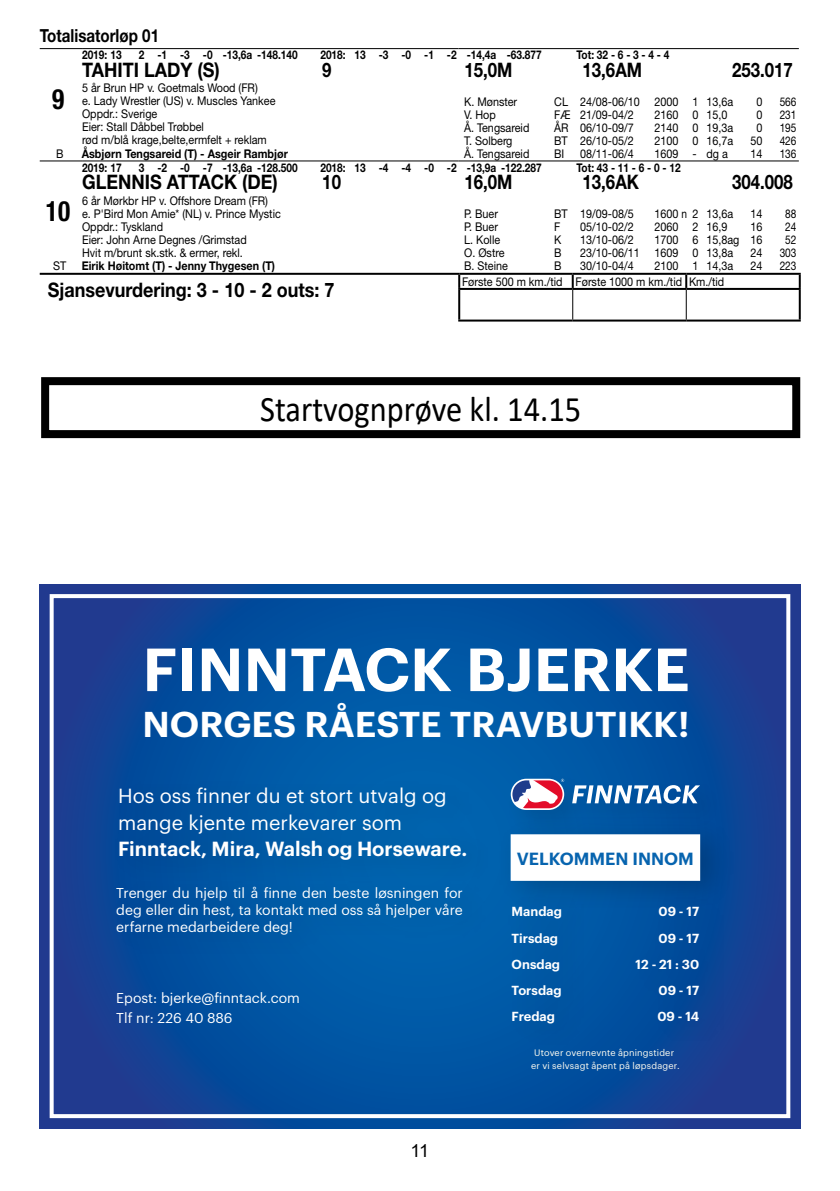
<style>
.page{position:relative;width:840px;height:1191px;background:#fff}
.page>*{position:absolute;margin:0;border:0;box-sizing:border-box;transform-origin:0 0}
.t1{font:600 59.4px "Graphik";color:#fff}
.t2{font:36px "Calibri";color:#000;scale:.9 1}
.t3{font:600 35.2px "Graphik";color:#fff}
.t4{font:700 condensed 28px "Helvetica Neue";color:#000;scale:.9 1}
.t5{font:700 20px "Helvetica Neue";color:#000;scale:.9 1}
.t6{font:20px/26.4px "Graphik";color:#fff}
.t7{font:700 20px "Helvetica Neue";color:#000;scale:.84 1}
.t8{font:600 20px "Graphik";color:#fff}
.t9{font:700 18px "Helvetica Neue";color:#000;scale:.84 1}
.t10{font:18px "Arial";color:#000}
.t11{font:600 17.2px "Graphik";color:#0764af}
.t12{font:14px/16.8px "Graphik";color:#fff;text-align:justify}
.t13{font:600 12.8px "Graphik";color:#fff}
.t14{font:12px/13px "Helvetica Neue";color:#000;scale:.9 1}
.t15{font:700 12px "Helvetica Neue";color:#000;scale:.84 1}
.t16{font:700 12px "Helvetica Neue";color:#000;scale:.9 1}
.t17{font:12px "Helvetica Neue";color:#000;scale:.84 1}
.t18{font:9.2px/13.2px "Graphik";letter-spacing:.02em;color:#fffdf1;text-align:center}
</style>
<div class="page">
<hr style="left:40px;top:48px;width:42px;height:1px;background:#000">
<hr style="left:82px;top:48px;width:376px;height:1px;background:#000">
<hr style="left:458px;top:48px;width:340px;height:1px;background:#000">
<hr style="left:40px;top:160px;width:42px;height:1px;background:#000">
<hr style="left:82px;top:160px;width:376px;height:1px;background:#000">
<hr style="left:458px;top:160px;width:340px;height:1px;background:#000">
<hr style="left:40px;top:273px;width:419px;height:2px;background:#000">
<hr style="left:459px;top:273px;width:113px;height:2px;background:#000">
<svg style="left:458px;top:275px;width:2px;height:13px"></svg>
<hr style="left:572px;top:273px;width:113px;height:2px;background:#000">
<hr style="left:685px;top:273px;width:115px;height:2px;background:#000">
<svg style="left:798px;top:275px;width:2px;height:13px"></svg>
<hr style="left:458px;top:288px;width:114px;height:2px;background:#000">
<hr style="left:458px;top:290px;width:2px;height:29px;background:#000">
<hr style="left:458px;top:319px;width:114px;height:2px;background:#000">
<hr style="left:572px;top:288px;width:113px;height:2px;background:#000">
<hr style="left:572px;top:319px;width:113px;height:2px;background:#000">
<svg style="left:571px;top:275px;width:2px;height:44px"></svg>
<hr style="left:685px;top:288px;width:115px;height:2px;background:#000">
<hr style="left:798px;top:290px;width:2px;height:29px;background:#000">
<hr style="left:685px;top:319px;width:115px;height:2px;background:#000">
<svg style="left:684px;top:275px;width:2px;height:44px"></svg>
<svg style="left:40px;top:584px;width:759px;height:544px;background:#0c4a9b"></svg>
<div style="left:50px;top:594px;width:739px;height:524px;border:4px solid #fff"></div>
<img style="left:93px;top:858px;width:395px;height:133px">
<img style="left:95px;top:757px;width:426px;height:158px">
<img style="left:496px;top:764px;width:238px;height:36px">
<svg style="left:572px;top:785px;width:127px;height:15px"></svg>
<svg style="left:510px;top:778px;width:54px;height:22px"></svg>
<img style="left:488px;top:800px;width:256px;height:328px">
<div style="left:518px;top:842px;width:172px;height:28px;background:#fff"></div>
<div style="left:41px;top:377px;width:758px;height:61px;border:8px solid #000"></div>
<h3 class="t9" style="left:40px;top:25px;width:143px">Totalisatorløp 01</h3>
<p class="t15" style="left:82px;top:47px;width:49px">2019: 13</p>
<p class="t15" style="left:139px;top:47px;width:190px">2 -1 -3 -0 -13,6a -148.140</p>
<p class="t15" style="left:320px;top:47px;width:265px">2018: 13 -3 -0 -1 -2 -14,4a -63.877</p>
<p class="t15" style="left:576px;top:47px;width:112px">Tot: 32 - 6 - 3 - 4 - 4</p>
<h3 class="t5" style="left:82px;top:58px;width:154px">TAHITI LADY (S)</h3>
<h3 class="t7" style="left:322px;top:58px;width:13px">9</h3>
<h3 class="t7" style="left:464px;top:58px;width:59px">15,0M</h3>
<h3 class="t7" style="left:582px;top:58px;width:72px">13,6AM</h3>
<h3 class="t7" style="left:731px;top:58px;width:74px">253.017</h3>
<p class="t14" style="left:82px;top:81px;width:216px">5 år Brun HP v. Goetmals Wood (FR)<br>e. Lady Wrestler (US) v. Muscles Yankee<br>Oppdr.: Sverige<br>Eier: Stall Dåbbel Trøbbel<br>rød m/blå krage,belte,ermfelt + reklam</p>
<h3 class="t4" style="left:52px;top:82px;width:15px">9</h3>
<p class="t14" style="left:464px;top:95px;width:60px">K. Mønster</p>
<p class="t14" style="left:554px;top:95px;width:200px">CL 24/08-06/10 2000 1 13,6a</p>
<p class="t14" style="left:756px;top:95px;width:8px">0</p>
<p class="t17" style="left:779px;top:94px;width:22px">566</p>
<p class="t14" style="left:464px;top:108px;width:37px">V. Hop</p>
<p class="t14" style="left:554px;top:108px;width:90px">FÆ 21/09-04/2</p>
<p class="t14" style="left:654px;top:108px;width:83px">2160 0 15,0</p>
<p class="t14" style="left:756px;top:108px;width:8px">0</p>
<p class="t17" style="left:779px;top:107px;width:22px">231</p>
<p class="t14" style="left:464px;top:121px;width:74px">Å. Tengsareid</p>
<p class="t14" style="left:554px;top:121px;width:90px">ÅR 06/10-09/7</p>
<p class="t14" style="left:654px;top:121px;width:89px">2140 0 19,3a</p>
<p class="t14" style="left:756px;top:121px;width:8px">0</p>
<p class="t17" style="left:779px;top:120px;width:22px">195</p>
<p class="t14" style="left:464px;top:134px;width:55px">T. Solberg</p>
<p class="t14" style="left:554px;top:134px;width:90px">BT 26/10-05/2</p>
<p class="t14" style="left:654px;top:134px;width:89px">2100 0 16,7a</p>
<p class="t14" style="left:750px;top:134px;width:15px">50</p>
<p class="t17" style="left:779px;top:133px;width:22px">426</p>
<p class="t14" style="left:56px;top:147px;width:10px">B</p>
<p class="t16" style="left:82px;top:146px;width:230px">Åsbjørn Tengsareid (T) - Asgeir Rambjør</p>
<p class="t14" style="left:464px;top:147px;width:74px">Å. Tengsareid</p>
<p class="t14" style="left:554px;top:147px;width:13px">BI</p>
<p class="t14" style="left:580px;top:147px;width:61px">08/11-06/4</p>
<p class="t14" style="left:654px;top:147px;width:83px">1609 - dg a</p>
<p class="t14" style="left:750px;top:147px;width:15px">14</p>
<p class="t17" style="left:779px;top:146px;width:22px">136</p>
<h3 class="t4" style="left:46px;top:194px;width:28px">10</h3>
<p class="t15" style="left:82px;top:160px;width:49px">2019: 17</p>
<p class="t15" style="left:139px;top:160px;width:190px">3 -2 -0 -7 -13,6a -128.500</p>
<p class="t15" style="left:320px;top:160px;width:265px">2018: 13 -4 -4 -0 -2 -13,9a -122.287</p>
<p class="t15" style="left:576px;top:160px;width:125px">Tot: 43 - 11 - 6 - 0 - 12</p>
<h3 class="t5" style="left:82px;top:170px;width:219px">GLENNIS ATTACK (DE)</h3>
<h3 class="t7" style="left:322px;top:170px;width:24px">10</h3>
<h3 class="t7" style="left:464px;top:170px;width:59px">16,0M</h3>
<h3 class="t7" style="left:582px;top:170px;width:69px">13,6AK</h3>
<h3 class="t7" style="left:731px;top:170px;width:74px">304.008</h3>
<p class="t14" style="left:82px;top:194px;width:222px">6 år Mørkbr HP v. Offshore Dream (FR)<br>e. P'Bird Mon Amie* (NL) v. Prince Mystic<br>Oppdr.: Tyskland<br>Eier: John Arne Degnes /Grimstad<br>Hvit m/brunt sk.stk. &amp; ermer, rekl.</p>
<p class="t14" style="left:464px;top:207px;width:39px">P. Buer</p>
<p class="t14" style="left:554px;top:207px;width:90px">BT 19/09-08/5</p>
<p class="t14" style="left:654px;top:207px;width:89px">1600 n 2 13,6a</p>
<p class="t14" style="left:750px;top:207px;width:15px">14</p>
<p class="t17" style="left:784px;top:206px;width:15px">88</p>
<p class="t14" style="left:464px;top:220px;width:39px">P. Buer</p>
<p class="t14" style="left:554px;top:220px;width:8px">F</p>
<p class="t14" style="left:580px;top:220px;width:61px">05/10-02/2</p>
<p class="t14" style="left:654px;top:220px;width:83px">2060 2 16,9</p>
<p class="t14" style="left:750px;top:220px;width:15px">16</p>
<p class="t17" style="left:784px;top:219px;width:15px">24</p>
<p class="t14" style="left:464px;top:233px;width:42px">L. Kolle</p>
<p class="t14" style="left:554px;top:233px;width:10px">K</p>
<p class="t14" style="left:580px;top:233px;width:61px">13/10-06/2</p>
<p class="t14" style="left:654px;top:233px;width:122px">1700 6 15,8ag 16</p>
<p class="t17" style="left:784px;top:232px;width:15px">52</p>
<p class="t14" style="left:464px;top:246px;width:46px">O. Østre</p>
<p class="t14" style="left:554px;top:246px;width:10px">B</p>
<p class="t14" style="left:580px;top:246px;width:171px">23/10-06/11 1609 0 13,8a</p>
<p class="t14" style="left:750px;top:246px;width:15px">24</p>
<p class="t17" style="left:779px;top:245px;width:22px">303</p>
<p class="t14" style="left:53px;top:259px;width:16px">ST</p>
<p class="t16" style="left:82px;top:258px;width:216px">Eirik Høitomt (T) - Jenny Thygesen (T)</p>
<p class="t14" style="left:464px;top:259px;width:50px">B. Steine</p>
<p class="t14" style="left:554px;top:259px;width:10px">B</p>
<p class="t14" style="left:580px;top:259px;width:61px">30/10-04/4</p>
<p class="t14" style="left:654px;top:259px;width:89px">2100 1 14,3a</p>
<p class="t14" style="left:750px;top:259px;width:15px">24</p>
<p class="t17" style="left:779px;top:258px;width:22px">223</p>
<h3 class="t5" style="left:48px;top:278px;width:320px">Sjansevurdering: 3 - 10 - 2 outs: 7</h3>
<p class="t14" style="left:462px;top:275px;width:293px">Første 500 m km./tid Første 1000 m km./tid Km./tid</p>
<h2 class="t2" style="left:260px;top:384px;width:358px">Startvognprøve kl. 14.15</h2>
<h1 class="t1" style="left:142px;top:624px;width:548px">FINNTACK BJERKE</h1>
<h3 class="t3" style="left:142px;top:697px;width:548px">NORGES RÅESTE TRAVBUTIKK!</h3>
<h3 class="t6" style="left:118px;top:781px;width:330px">Hos oss finner du et stort utvalg og mange kjente merkevarer som</h3>
<h3 class="t8" style="left:118px;top:833px;width:350px">Finntack, Mira, Walsh og Horseware.</h3>
<p class="t12" style="left:116px;top:883px;width:348px">Trenger du hjelp til å finne den beste løsningen for deg eller din hest, ta kontakt med oss så hjelper våre erfarne medarbeidere deg!</p>
<p class="t12" style="left:116px;top:986px;width:185px;line-height:20px">Epost: bjerke@finntack.com<br>Tlf nr: 226 40 886</p>
<h3 class="t10" style="left:410px;top:1138px;width:20px">11</h3>
<h3 class="t11" style="left:516px;top:845px;width:178px">VELKOMMEN INNOM</h3>
<p class="t13" style="left:511px;top:902px;width:52px">Mandag</p>
<p class="t13" style="left:658px;top:902px;width:42px">09 - 17</p>
<p class="t13" style="left:511px;top:928px;width:48px">Tirsdag</p>
<p class="t13" style="left:658px;top:928px;width:42px">09 - 17</p>
<p class="t13" style="left:511px;top:954px;width:50px">Onsdag</p>
<p class="t13" style="left:635px;top:954px;width:65px">12 - 21 : 30</p>
<p class="t13" style="left:511px;top:980px;width:51px">Torsdag</p>
<p class="t13" style="left:658px;top:980px;width:42px">09 - 17</p>
<p class="t13" style="left:511px;top:1006px;width:45px">Fredag</p>
<p class="t13" style="left:657px;top:1006px;width:43px">09 - 14</p>
<p class="t18" style="left:531px;top:1045px;width:150px">Utover overnevnte åpningstider er vi selvsagt åpent på løpsdager.</p>
</div>
